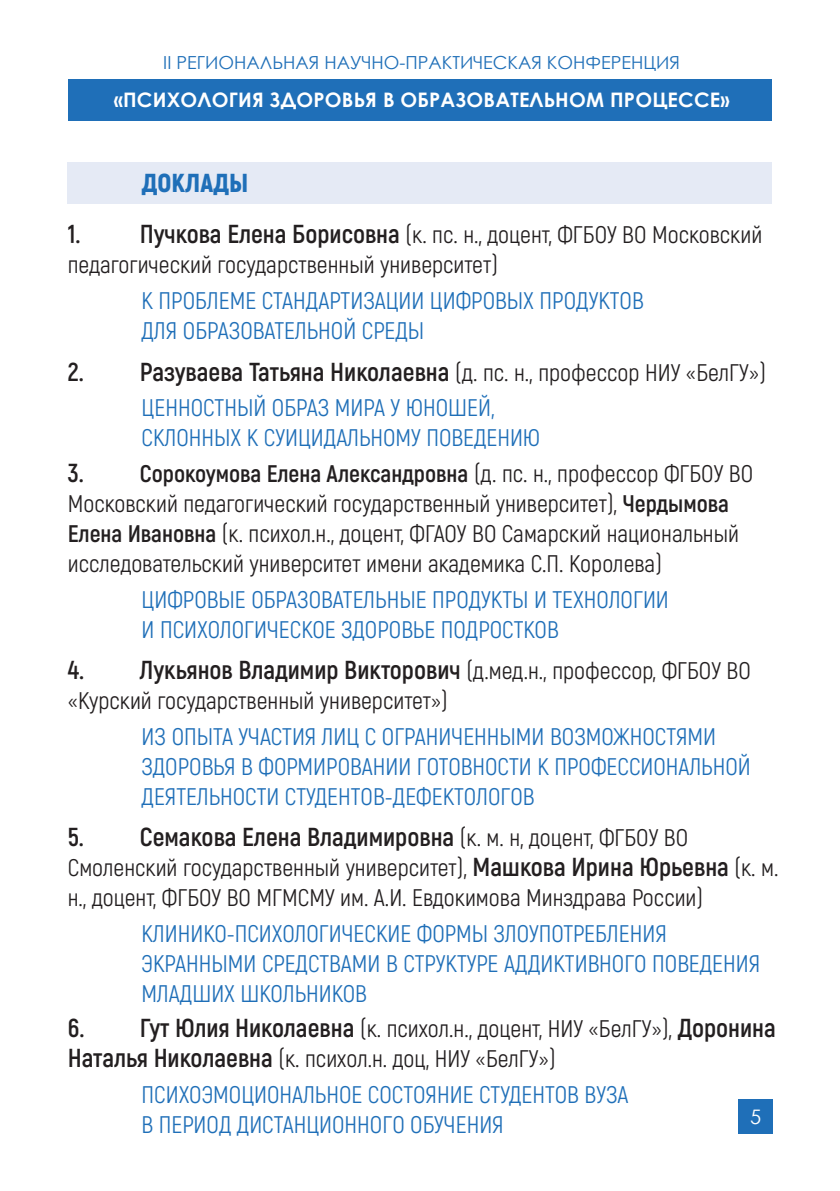
<style>
.page{position:relative;width:840px;height:1191px;background:#fff}
.page>*{position:absolute;margin:0;border:0;box-sizing:border-box;transform-origin:0 0}
.t1{font:700 26px "Akrobat";color:#231f20}
.t2{font:900 26px "Akrobat";color:#1f6fb8}
.t3{font:24px/30px "Akrobat";color:#231f20}
.t4{font:24px/30px "Akrobat";color:#1f6fb8}
.t5{font:700 20px "Century Gothic";letter-spacing:.01em;color:#fff}
.t6{font:20px "Century Gothic";color:#fff}
.t7{font:18px "Century Gothic";color:#1f6fb8}
.s1{font-weight:700;font-size:26px}
.s2{color:#1f6fb8}
.s3{font-weight:700}
.s4{font-weight:400;font-size:24px}
</style>
<div class="page">
<div style="left:737px;top:1099px;width:34px;height:34px;background:#1f6fb8"></div>
<div style="left:68px;top:80px;width:703px;height:41px;background:#1f6fb8"></div>
<div style="left:68px;top:162px;width:703px;height:42px;background:#e5eaf5"></div>
<p class="t7" style="left:163px;top:50px;width:518px">II РЕГИОНАЛЬНАЯ НАУЧНО-ПРАКТИЧЕСКАЯ КОНФЕРЕНЦИЯ</p>
<p class="t5" style="left:114px;top:84px;width:617px">«ПСИХОЛОГИЯ ЗДОРОВЬЯ В ОБРАЗОВАТЕЛЬНОМ ПРОЦЕССЕ»</p>
<p class="t2" style="left:142px;top:166px;width:108px">ДОКЛАДЫ</p>
<p class="t3" style="left:68px;top:220px;width:695px"><span class="s1">1. Пучкова Елена Борисовна</span> (к. пс. н., доцент, ФГБОУ ВО Московский педагогический государственный университет)</p>
<p class="t4" style="left:141px;top:286px;width:503px">К ПРОБЛЕМЕ СТАНДАРТИЗАЦИИ ЦИФРОВЫХ ПРОДУКТОВ<br>ДЛЯ ОБРАЗОВАТЕЛЬНОЙ СРЕДЫ</p>
<p class="t3" style="left:141px;top:354px;width:625px;line-height:35.6px;text-indent:-74px"><span class="s1">2. Разуваева Татьяна Николаевна</span> (д. пс. н., профессор НИУ «БелГУ»)<br><span class="s2">ЦЕННОСТНЫЙ ОБРАЗ МИРА У ЮНОШЕЙ,</span></p>
<p class="t4" style="left:141px;top:423px;width:400px">СКЛОННЫХ К СУИЦИДАЛЬНОМУ ПОВЕДЕНИЮ</p>
<p class="t3" style="left:68px;top:458px;width:686px"><span class="s1">3.</span> <span class="s3">Cорокоумова Елена Александровна</span> (д. пс. н., профессор ФГБОУ ВО Московский педагогический государственный университет), <span class="s3">Чердымова Елена Ивановна</span> (к. психол.н., доцент, ФГАОУ ВО Самарский национальный исследовательский университет имени академика С.П. Королева)</p>
<p class="t4" style="left:141px;top:584px;width:528px">ЦИФРОВЫЕ ОБРАЗОВАТЕЛЬНЫЕ ПРОДУКТЫ И ТЕХНОЛОГИИ<br>И ПСИХОЛОГИЧЕСКОЕ ЗДОРОВЬЕ ПОДРОСТКОВ</p>
<p class="t1" style="left:68px;top:653px;width:684px">4. Лукьянов Владимир Викторович <span class="s4">(д.мед.н., профессор, ФГБОУ ВО</span></p>
<p class="t3" style="left:68px;top:685px;width:381px">«Курский государственный университет»)</p>
<p class="t4" style="left:141px;top:721px;width:610px">ИЗ ОПЫТА УЧАСТИЯ ЛИЦ С ОГРАНИЧЕННЫМИ ВОЗМОЖНОСТЯМИ<br>ЗДОРОВЬЯ В ФОРМИРОВАНИИ ГОТОВНОСТИ К ПРОФЕССИОНАЛЬНОЙ<br>ДЕЯТЕЛЬНОСТИ СТУДЕНТОВ-ДЕФЕКТОЛОГОВ</p>
<p class="t1" style="left:68px;top:820px;width:621px">5. Семакова Елена Владимировна <span class="s4">(к. м. н, доцент, ФГБОУ ВО</span></p>
<p class="t3" style="left:68px;top:852px;width:711px">Смоленский государственный университет), <span class="s1">Машкова Ирина Юрьевна</span> (к. м. н., доцент, ФГБОУ ВО МГМСМУ им. А.И. Евдокимова Минздрава России)</p>
<p class="t4" style="left:141px;top:918px;width:620px">КЛИНИКО-ПСИХОЛОГИЧЕСКИЕ ФОРМЫ ЗЛОУПОТРЕБЛЕНИЯ<br>ЭКРАННЫМИ СРЕДСТВАМИ В СТРУКТУРЕ АДДИКТИВНОГО ПОВЕДЕНИЯ<br>МЛАДШИХ ШКОЛЬНИКОВ</p>
<p class="t3" style="left:68px;top:1014px;width:709px"><span class="s1">6. Гут Юлия Николаевна</span> (к. психол.н., доцент, НИУ «БелГУ»), <span class="s1">Доронина<br>Наталья Николаевна</span> (к. психол.н. доц, НИУ «БелГУ»)</p>
<p class="t4" style="left:141px;top:1079px;width:488px">ПСИХОЭМОЦИОНАЛЬНОЕ СОСТОЯНИЕ СТУДЕНТОВ ВУЗА<br>В ПЕРИОД ДИСТАНЦИОННОГО ОБУЧЕНИЯ</p>
<p class="t6" style="left:749px;top:1102px;width:13px">5</p>
</div>
